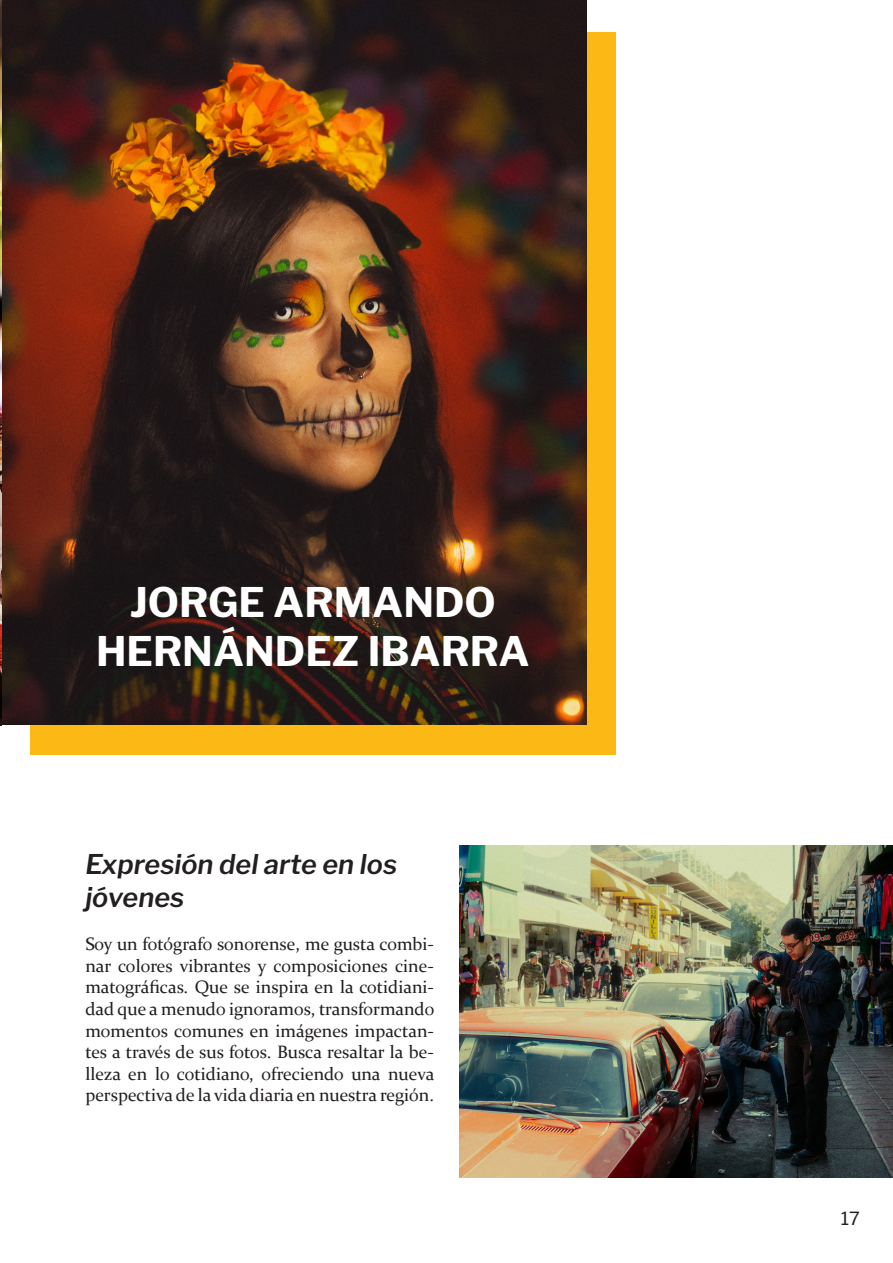
<style>
.page{position:relative;width:893px;height:1263px;background:#fff}
.page>*{position:absolute;margin:0;border:0;box-sizing:border-box;transform-origin:0 0}
.Titulo_Nombres{font:100 40.5px "Libre Franklin";color:#fff}
.Subtitulos{font:italic 100 27px/32.4px "Libre Franklin";color:#231f20}
.Parrafo{font:18px/21.6px "Constantia";letter-spacing:-.005em;color:#231f20;text-align:justify}
.t1{font:100 18px "Libre Franklin";color:#231f20}
</style>
<div class="page">
<img style="left:460px;top:845px;width:433px;height:333px">
<div style="left:30px;top:32px;width:585px;height:722px;background:#fcb814"></div>
<img style="left:0;top:0;width:587px;height:726px">
<p class="Titulo_Nombres" style="left:130px;top:571px;width:368px">JORGE ARMANDO</p>
<p class="Titulo_Nombres" style="left:96px;top:619px;width:435px">HERNÁNDEZ IBARRA</p>
<p class="Subtitulos" style="left:85px;top:846px;width:313px">Expresión del arte en los jóvenes</p>
<p class="Parrafo" style="left:85px;top:932px;width:351px">Soy un fotógrafo sonorense, me gusta combi&shy;nar colores vibrantes y composiciones cine&shy;matográficas. Que se inspira en la cotidiani&shy;dad que a menudo ignoramos, transformando momentos comunes en imágenes impactan&shy;tes a través de sus fotos. Busca resaltar la be&shy;lleza en lo cotidiano, ofreciendo una nueva perspectiva de la vida diaria en nuestra región.</p>
<p class="t1" style="left:841px;top:1204px;width:21px">17</p>
</div>
